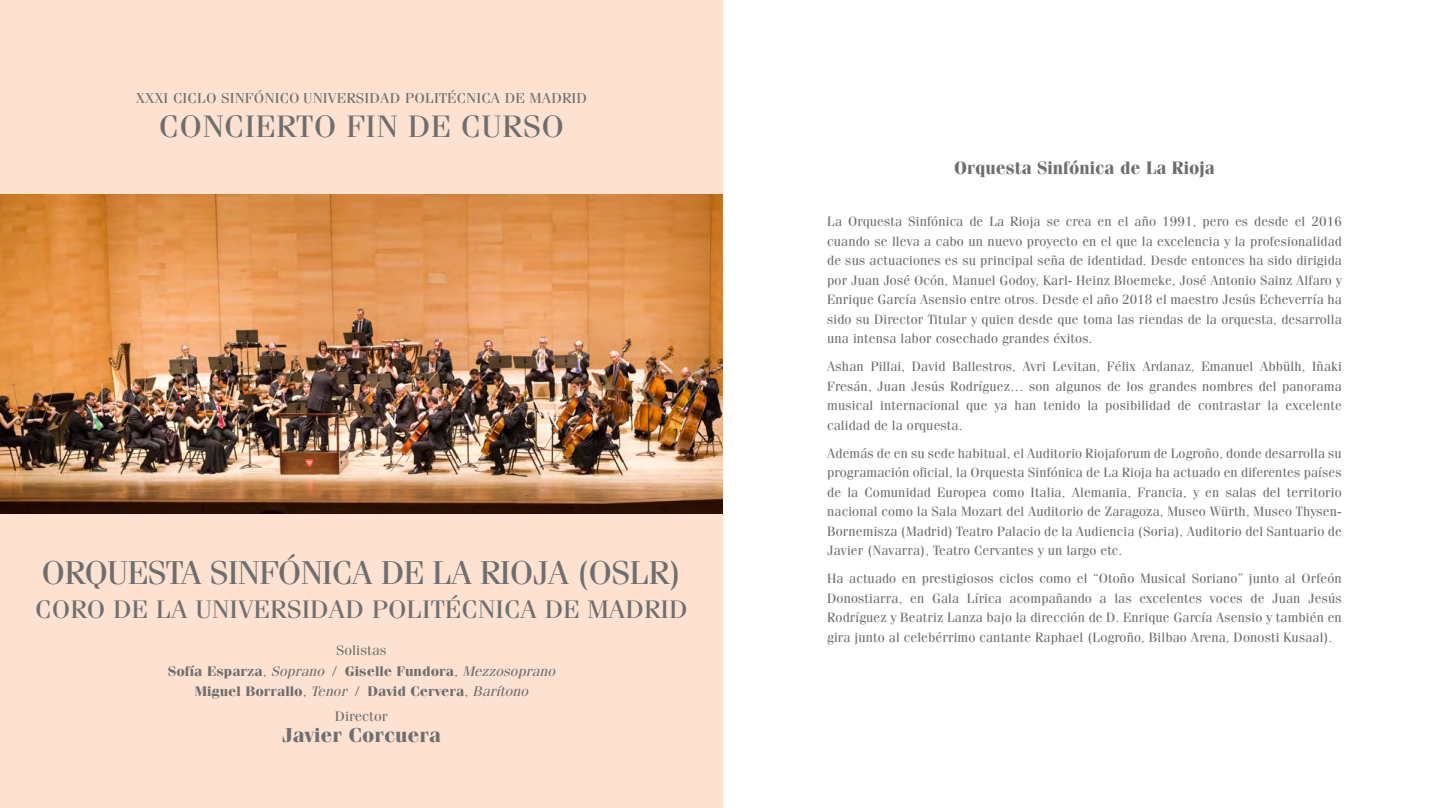
<style>
.page{position:relative;width:1446px;height:808px;background:#fff}
.page>*{position:absolute;margin:0;border:0;box-sizing:border-box;transform-origin:0 0}
.t1{font:33px "Fenice Std";letter-spacing:-.03em;color:#6f6e6e;scale:1.05 1}
.t2{font:31.05px "Fenice Std";letter-spacing:.01em;color:#6f6e6e;scale:1.07 1}
.t3{font:25.35px "Fenice Std";color:#6f6e6e;scale:1.07 1}
.t4{font:700 20.1px "Fenice Std";color:#6f6e6e;scale:1.07 1}
.t5{font:700 18px "Fenice Std";color:#6f6e6e}
.t6{font:14.4px "Fenice Std";letter-spacing:.01em;color:#6f6e6e;scale:1.07 1}
.t7{font:700 13.95px/20.2px "Fenice Std";color:#6f6e6e;text-align:center;scale:1.07 1}
.t8{font:13.95px "Fenice Std";color:#6f6e6e;scale:1.07 1}
.t9{font:13.5px/19.5px "Fenice Std";letter-spacing:.01em;color:#6f6e6e;text-align:justify}
.s1{font-weight:400}
.s2{font-weight:400;font-style:italic}
</style>
<div class="page">
<div style="left:0;top:0;width:723px;height:808px;background:#fde2d1"></div>
<img style="left:0;top:194px;width:723px;height:320px">
<p class="t6" style="left:136px;top:89px;width:423px">XXXI CICLO SINFÓNICO UNIVERSIDAD POLITÉCNICA DE MADRID</p>
<h2 class="t2" style="left:159px;top:107px;width:380px">CONCIERTO FIN DE CURSO</h2>
<h1 class="t1" style="left:42px;top:553px;width:611px">ORQUESTA SINFÓNICA DE LA RIOJA (OSLR)</h1>
<h3 class="t3" style="left:35px;top:594px;width:611px">CORO DE LA UNIVERSIDAD POLITÉCNICA DE MADRID</h3>
<p class="t7" style="left:168px;top:640px;width:363px"><span class="s1">Solistas<br></span>Sofía Esparza<span class="s1">,</span> <span class="s2">Soprano</span> <span class="s1">/</span> Giselle Fundora<span class="s1">,</span> <span class="s2">Mezzosoprano<br></span>Miguel Borrallo<span class="s1">,</span> <span class="s2">Tenor</span> <span class="s1">/</span> David Cervera<span class="s1">,</span> <span class="s2">Barítono</span></p>
<p class="t8" style="left:335px;top:708px;width:51px">Director</p>
<h3 class="t4" style="left:282px;top:723px;width:150px">Javier Corcuera</h3>
<h3 class="t5" style="left:954px;top:157px;width:262px">Orquesta Sinfónica de La Rioja</h3>
<p class="t9" style="left:827px;top:212px;width:516px">La Orquesta Sinfónica de La Rioja se crea en el año 1991, pero es desde el 2016 cuando se lleva a cabo un nuevo proyecto en el que la excelencia y la profesionalidad de sus actuaciones es su principal seña de identidad. Desde entonces ha sido dirigida por Juan José Ocón, Manuel Godoy, Karl- Heinz Bloemeke, José Antonio Sainz Alfaro y Enrique García Asensio entre otros. Desde el año 2018 el maestro Jesús Echeverría ha sido su Director Titular y quien desde que toma las riendas de la orquesta, desarrolla una intensa labor cosechado grandes éxitos.</p>
<p class="t9" style="left:827px;top:357px;width:516px">Ashan Pillai, David Ballestros, Avri Levitan, Félix Ardanaz, Emanuel Abbülh, Iñaki Fresán, Juan Jesús Rodríguez… son algunos de los grandes nombres del panorama musical internacional que ya han tenido la posibilidad de contrastar la excelente calidad de la orquesta.</p>
<p class="t9" style="left:827px;top:443px;width:516px">Además de en su sede habitual, el Auditorio Riojaforum de Logroño, donde desarrolla su programación oficial, la Orquesta Sinfónica de La Rioja ha actuado en diferentes países de la Comunidad Europea como Italia, Alemania, Francia, y en salas del territorio nacional como la Sala Mozart del Auditorio de Zaragoza, Museo Würth, Museo Thysen-Bornemisza (Madrid) Teatro Palacio de la Audiencia (Soria), Auditorio del Santuario de Javier (Navarra), Teatro Cervantes y un largo etc.</p>
<p class="t9" style="left:827px;top:569px;width:516px">Ha actuado en prestigiosos ciclos como el “Otoño Musical Soriano” junto al Orfeón Donostiarra, en Gala Lírica acompañando a las excelentes voces de Juan Jesús Rodríguez y Beatriz Lanza bajo la dirección de D. Enrique García Asensio y también en gira junto al celebérrimo cantante Raphael (Logroño, Bilbao Arena, Donosti Kusaal).</p>
</div>
